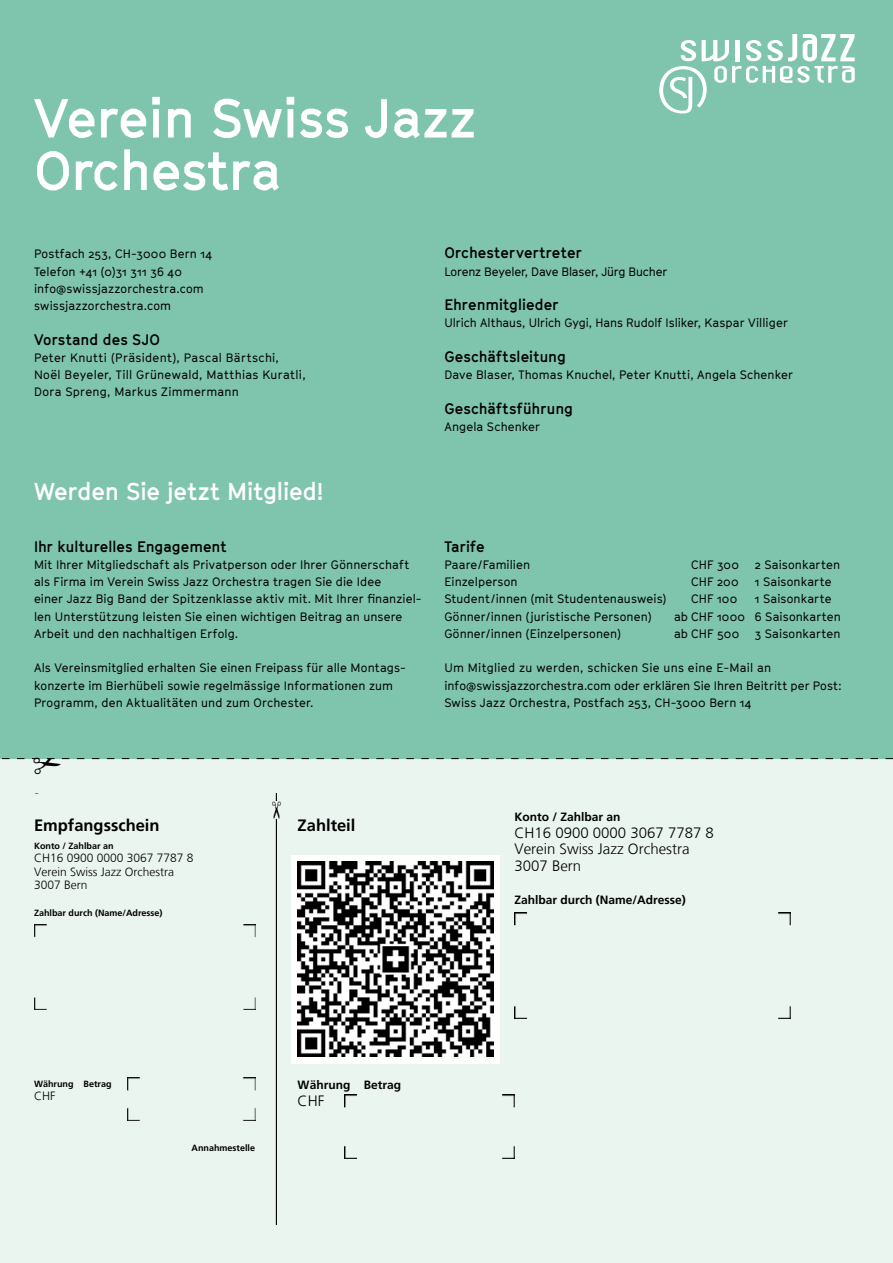
<style>
.page{position:relative;width:893px;height:1263px;background:#fff}
.page>*{position:absolute;margin:0;border:0;box-sizing:border-box;transform-origin:0 0}
.t1{font:700 54px/52.5px "GT Cinetype";color:#fff}
.t2{font:700 24px "GT Cinetype";letter-spacing:-.01em;color:#fff}
.t3{font:700 16.5px "Frutiger";color:#000}
.t4{font:700 15px "GT Cinetype";letter-spacing:.005em;color:#000}
.t5{font:300 15px/16.5px "Frutiger";color:#000}
.t6{font:12px/17.2px "GT Cinetype";letter-spacing:.01em;color:#000}
.t7{font:300 12px/13.5px "Frutiger";color:#000}
.t8{font:700 12px "Frutiger";color:#000}
.t9{font:12px "GT Cinetype";letter-spacing:-.015em;color:#000}
.t10{font:700 9px "Frutiger";color:#000}
</style>
<div class="page">
<div style="left:0;top:500px;width:893px;height:763px;background:#ebf5f0"></div>
<div style="left:0;top:0;width:893px;height:759px;background:#7fc4ac"></div>
<img style="left:34px;top:925px;width:221px;height:85px">
<img style="left:128px;top:1078px;width:127px;height:42px">
<img style="left:298px;top:861px;width:195px;height:196px">
<img style="left:344px;top:1095px;width:171px;height:64px">
<img style="left:514px;top:912px;width:277px;height:107px">
<hr style="left:276px;top:793px;width:1px;height:431px;background:#000">
<hr style="left:13px;top:793px;width:880px;height:1px;background:#000">
<img style="left:272px;top:801px;width:9px;height:17px">
<svg style="left:659px;top:34px;width:196px;height:79px"></svg>
<svg style="left:2px;top:758px;width:891px;height:2px"></svg>
<h1 class="t1" style="left:34px;top:91px;width:444px">Verein Swiss Jazz<br>Orchestra</h1>
<p class="t6" style="left:34px;top:245px;width:179px">Postfach 253, CH-3000 Bern 14<br>Telefon +41 (0)31 311 36 40 info@swissjazzorchestra.com swissjazzorchestra.com</p>
<p class="t4" style="left:34px;top:330px;width:128px">Vorstand des SJO</p>
<p class="t6" style="left:34px;top:349px;width:273px">Peter Knutti (Präsident), Pascal Bärtschi,<br>Noël Beyeler, Till Grünewald, Matthias Kuratli,<br>Dora Spreng, Markus Zimmermann</p>
<h2 class="t2" style="left:34px;top:477px;width:291px">Werden Sie jetzt Mitglied!</h2>
<p class="t4" style="left:34px;top:537px;width:194px">Ihr kulturelles Engagement</p>
<p class="t6" style="left:34px;top:556px;width:389px">Mit Ihrer Mitgliedschaft als Privatperson oder Ihrer Gönnerschaft als Firma im Verein Swiss Jazz Orchestra tragen Sie die Idee<br>einer Jazz Big Band der Spitzenklasse aktiv mit. Mit Ihrer finanziel&shy;len Unterstützung leisten Sie einen wichtigen Beitrag an unsere Arbeit und den nachhaltigen Erfolg.</p>
<p class="t6" style="left:34px;top:659px;width:372px">Als Vereinsmitglied erhalten Sie einen Freipass für alle Montags&shy;konzerte im Bierhübeli sowie regelmässige Informationen zum<br>Programm, den Aktualitäten und zum Orchester.</p>
<p class="t4" style="left:444px;top:244px;width:139px">Orchestervertreter</p>
<p class="t9" style="left:444px;top:264px;width:224px">Lorenz Beyeler, Dave Blaser, Jürg Bucher</p>
<p class="t4" style="left:444px;top:296px;width:116px">Ehrenmitglieder</p>
<p class="t6" style="left:444px;top:314px;width:345px">Ulrich Althaus, Ulrich Gygi, Hans Rudolf Isliker, Kaspar Villiger</p>
<p class="t4" style="left:444px;top:347px;width:123px">Geschäftsleitung</p>
<p class="t6" style="left:444px;top:366px;width:350px">Dave Blaser, Thomas Knuchel, Peter Knutti, Angela Schenker</p>
<p class="t4" style="left:444px;top:399px;width:130px">Geschäftsführung</p>
<p class="t6" style="left:444px;top:418px;width:97px">Angela Schenker</p>
<p class="t4" style="left:444px;top:537px;width:42px">Tarife</p>
<p class="t6" style="left:444px;top:556px;width:87px">Paare/Familien</p>
<p class="t6" style="left:691px;top:556px;width:50px">CHF 300</p>
<p class="t6" style="left:755px;top:556px;width:87px">2 Saisonkarten</p>
<p class="t6" style="left:444px;top:573px;width:75px">Einzelperson</p>
<p class="t6" style="left:691px;top:573px;width:49px">CHF 200</p>
<p class="t6" style="left:755px;top:573px;width:78px">1 Saisonkarte</p>
<p class="t6" style="left:444px;top:590px;width:224px">Student/innen (mit Studentenausweis)</p>
<p class="t6" style="left:691px;top:590px;width:48px">CHF 100</p>
<p class="t6" style="left:755px;top:590px;width:78px">1 Saisonkarte</p>
<p class="t6" style="left:444px;top:607px;width:209px">Gönner/innen (juristische Personen)</p>
<p class="t6" style="left:674px;top:607px;width:168px">ab CHF 1000 6 Saisonkarten</p>
<p class="t6" style="left:444px;top:625px;width:178px">Gönner/innen (Einzelpersonen)</p>
<p class="t6" style="left:674px;top:625px;width:67px">ab CHF 500</p>
<p class="t6" style="left:755px;top:625px;width:87px">3 Saisonkarten</p>
<p class="t6" style="left:444px;top:659px;width:399px">Um Mitglied zu werden, schicken Sie uns eine E-Mail an info@swissjazzorchestra.com oder erklären Sie Ihren Beitritt per Post:<br>Swiss Jazz Orchestra, Postfach 253, CH-3000 Bern 14</p>
<h3 class="t3" style="left:34px;top:816px;width:127px">Empfangsschein</h3>
<p class="t10" style="left:34px;top:840px;width:81px">Konto / Zahlbar an</p>
<p class="t7" style="left:34px;top:851px;width:161px">CH16 0900 0000 3067 7787 8<br>Verein Swiss Jazz Orchestra<br>3007 Bern</p>
<p class="t10" style="left:34px;top:908px;width:130px">Zahlbar durch (Name/Adresse)</p>
<h3 class="t3" style="left:298px;top:816px;width:59px">Zahlteil</h3>
<p class="t8" style="left:514px;top:810px;width:108px">Konto / Zahlbar an</p>
<p class="t5" style="left:514px;top:824px;width:201px">CH16 0900 0000 3067 7787 8<br>Verein Swiss Jazz Orchestra<br>3007 Bern</p>
<p class="t8" style="left:514px;top:892px;width:173px">Zahlbar durch (Name/Adresse)</p>
<p class="t10" style="left:34px;top:1078px;width:79px">Währung Betrag</p>
<p class="t7" style="left:34px;top:1090px;width:23px">CHF</p>
<p class="t10" style="left:192px;top:1142px;width:65px">Annahmestelle</p>
<p class="t8" style="left:298px;top:1078px;width:105px">Währung Betrag</p>
<p class="t5" style="left:298px;top:1092px;width:28px">CHF</p>
</div>
